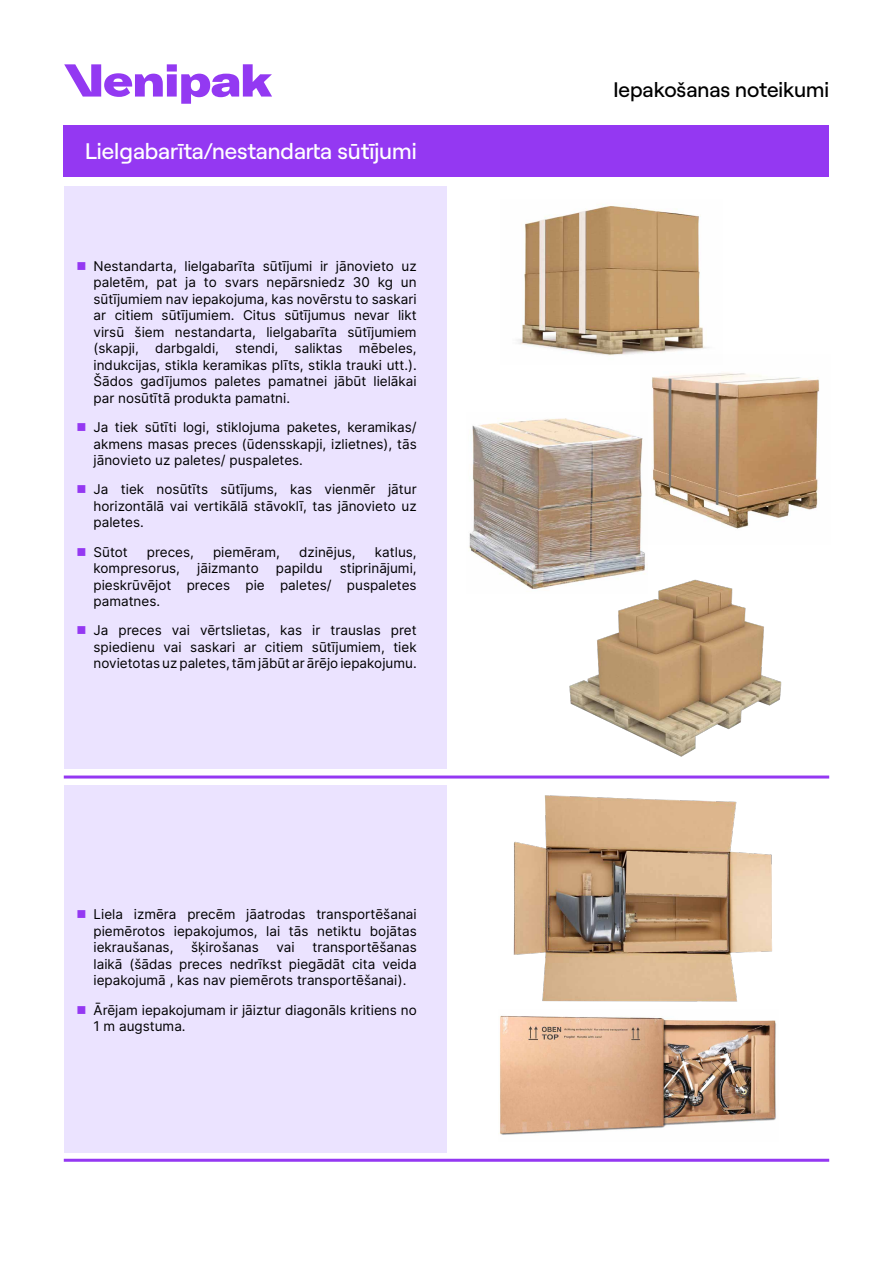
<style>
.page{position:relative;width:893px;height:1263px;background:#fff}
.page>*{position:absolute;margin:0;border:0;box-sizing:border-box;transform-origin:0 0}
.t1{font:500 22.5px "Roobert PRO";color:#fff}
.t2{font:500 21px "Roobert PRO";color:#000}
.t3{font:13.5px/16.5px "Inter";color:#000;text-align:justify}
</style>
<div class="page">
<svg style="left:64px;top:64px;width:208px;height:40px"></svg>
<img style="left:540px;top:579px;width:260px;height:200px">
<img style="left:469px;top:418px;width:178px;height:175px">
<img style="left:640px;top:373px;width:180px;height:171px">
<img style="left:517px;top:206px;width:190px;height:150px">
<div style="left:64px;top:186px;width:382px;height:583px;background:#ebe3ff"></div>
<div style="left:64px;top:785px;width:382px;height:367px;background:#ebe3ff"></div>
<img style="left:500px;top:1015px;width:276px;height:120px">
<img style="left:513px;top:795px;width:259px;height:207px">
<hr style="left:64px;top:775px;width:765px;height:3px;background:#9438f2">
<div style="left:64px;top:126px;width:765px;height:51px;background:#9438f2"></div>
<hr style="left:64px;top:1159px;width:765px;height:3px;background:#9438f2">
<h1 class="t1" style="left:85px;top:134px;width:333px">Lielgabarīta/nestandarta sūtījumi</h1>
<p class="t3" style="left:94px;top:257px;width:325px">Nestandarta, lielgabarīta sūtījumi ir jānovieto uz paletēm, pat ja to svars nepārsniedz 30 kg un sūtījumiem nav iepakojuma, kas novērstu to saskari ar citiem sūtījumiem. Citus sūtījumus nevar likt virsū šiem nestandarta, lielgabarīta sūtījumiem (skapji, darbgaldi, stendi, saliktas mēbeles, indukcijas, stikla keramikas plīts, stikla trauki utt.).<br>Šādos gadījumos paletes pamatnei jābūt lielākai par nosūtītā produkta pamatni.</p>
<p class="t3" style="left:94px;top:419px;width:325px">Ja tiek sūtīti logi, stiklojuma paketes, keramikas/ akmens masas preces (ūdensskapji, izlietnes), tās jānovieto uz paletes/ puspaletes.</p>
<p class="t3" style="left:94px;top:481px;width:325px">Ja tiek nosūtīts sūtījums, kas vienmēr jātur horizontālā vai vertikālā stāvoklī, tas jānovieto uz paletes.</p>
<p class="t3" style="left:94px;top:543px;width:36px">Sūtot</p>
<p class="t3" style="left:147px;top:543px;width:49px">preces,</p>
<p class="t3" style="left:213px;top:543px;width:69px">piemēram,</p>
<p class="t3" style="left:299px;top:543px;width:58px">dzinējus,</p>
<p class="t3" style="left:375px;top:543px;width:43px">katlus,</p>
<p class="t3" style="left:94px;top:560px;width:88px">kompresorus,</p>
<p class="t3" style="left:197px;top:560px;width:63px">jāizmanto</p>
<p class="t3" style="left:276px;top:560px;width:48px">papildu</p>
<p class="t3" style="left:94px;top:560px;width:325px;text-indent:246px">stiprinājumi, pieskrūvējot preces pie paletes/ puspaletes pamatnes.</p>
<p class="t3" style="left:94px;top:622px;width:325px">Ja preces vai vērtslietas, kas ir trauslas pret spiedienu vai saskari ar citiem sūtījumiem, tiek novietotas uz paletes, tām jābūt ar ārējo iepakojumu.</p>
<p class="t3" style="left:94px;top:906px;width:325px">Liela izmēra precēm jāatrodas transportēšanai piemērotos iepakojumos, lai tās netiktu bojātas iekraušanas,</p>
<p class="t3" style="left:94px;top:939px;width:325px;text-indent:219px">transportēšanas laikā (šādas preces nedrīkst piegādāt cita veida iepakojumā , kas nav piemērots transportēšanai).</p>
<p class="t3" style="left:94px;top:1001px;width:325px">Ārējam iepakojumam ir jāiztur diagonāls kritiens no<br>1 m augstuma.</p>
<p class="t3" style="left:191px;top:939px;width:69px">šķirošanas</p>
<p class="t3" style="left:277px;top:939px;width:20px">vai</p>
<h2 class="t2" style="left:613px;top:73px;width:217px">Iepakošanas noteikumi</h2>
</div>
